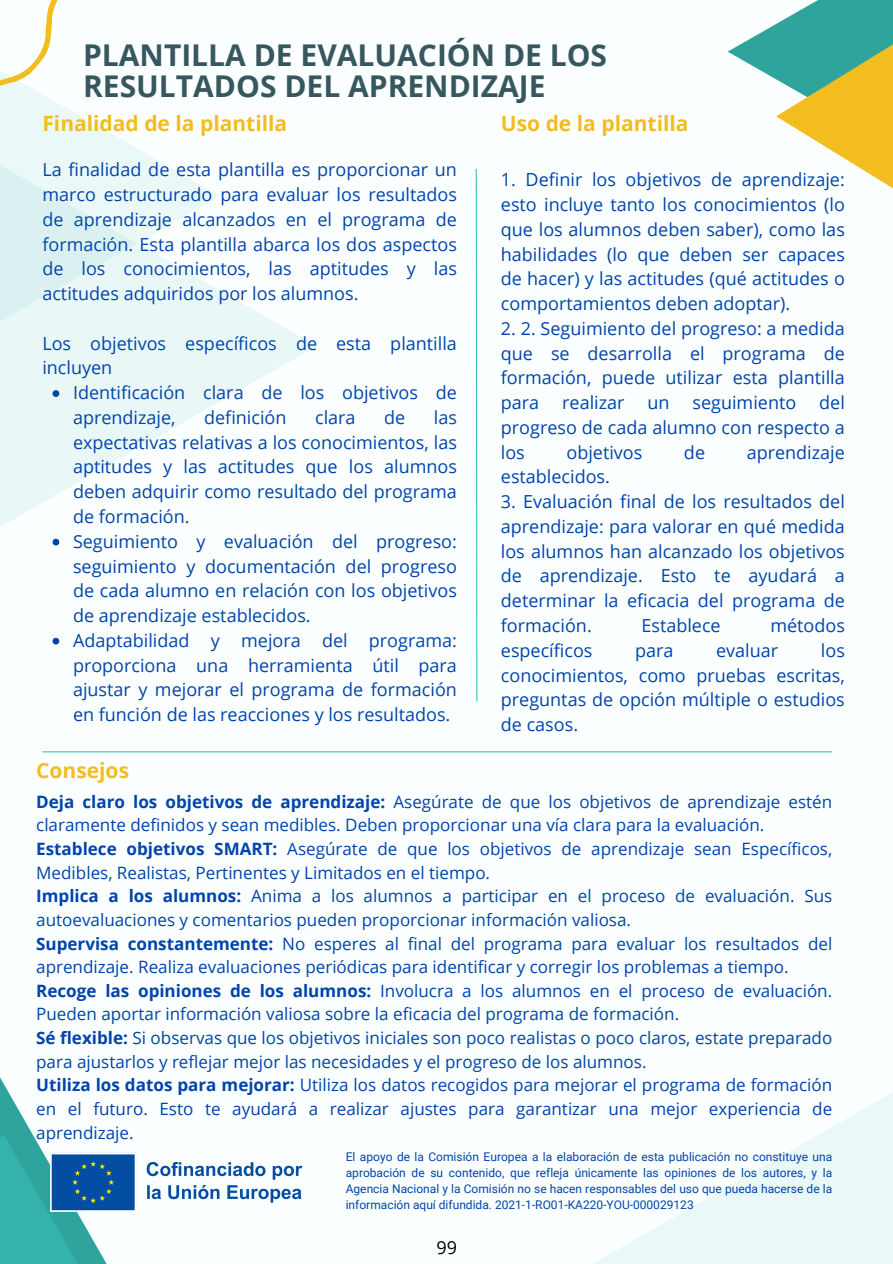
<style>
.page{position:relative;width:893px;height:1264px;background:#fff}
.page>*{position:absolute;margin:0;border:0;box-sizing:border-box;transform-origin:0 0}
.t1{font:700 30px/31.5px "Open Sans";color:#37575f}
.t2{font:700 21px "Open Sans";color:#f3bd20}
.t3{font:18px/24.8px "Open Sans";color:#0044ab;text-align:justify}
.t4{font:18px "Open Sans";color:#000}
.t5{font:17.1px/23.7px "Open Sans";color:#0044ab}
.t6{font:12px/16px "Roboto";color:#0044ab;text-align:justify}
.s1{font-weight:700}
</style>
<div class="page">
<div style="left:0;top:0;width:892px;height:1263px;background:#fbffff"></div>
<svg style="left:0;top:291px;width:316px;height:255px"></svg>
<div style="left:0;top:0;width:220px;height:463px;background:linear-gradient(to right,#e1f3f3,#f6fdfd)"></div>
<div style="left:588px;top:876px;width:304px;height:387px;background:linear-gradient(to right,#fbffff,#f4fcfc)"></div>
<svg style="left:727px;top:24px;width:49px;height:56px"></svg>
<svg style="left:776px;top:0;width:116px;height:188px"></svg>
<svg style="left:0;top:1133px;width:106px;height:130px;fill:#34b2ab"></svg>
<svg style="left:0;top:0;width:129px;height:230px"></svg>
<svg style="left:475px;top:169px;width:3px;height:533px"></svg>
<hr style="left:42px;top:751px;width:790px;height:1px;background:#3cc2bb">
<svg style="left:53px;top:390px;width:6px;height:7px"></svg>
<svg style="left:53px;top:538px;width:6px;height:7px"></svg>
<svg style="left:53px;top:637px;width:6px;height:7px"></svg>
<img style="left:49px;top:1151px;width:254px;height:62px">
<h1 class="t1" style="left:83px;top:38px;width:525px">PLANTILLA DE EVALUACIÓN DE LOS<br>RESULTADOS DEL APRENDIZAJE</h1>
<p class="t2" style="left:42px;top:108px;width:246px">Finalidad de la plantilla</p>
<p class="t2" style="left:501px;top:108px;width:189px">Uso de la plantilla</p>
<p class="t3" style="left:42px;top:157px;width:416px">La finalidad de esta plantilla es proporcionar un marco estructurado para evaluar los resultados de aprendizaje alcanzados en el programa de formación. Esta plantilla abarca los dos aspectos de los conocimientos, las aptitudes y las actitudes adquiridos por los alumnos.</p>
<p class="t3" style="left:42px;top:330px;width:416px">Los objetivos específicos de esta plantilla incluyen</p>
<p class="t3" style="left:73px;top:380px;width:385px">Identificación clara de los objetivos de aprendizaje,</p>
<p class="t3" style="left:204px;top:404px;width:84px">definición</p>
<p class="t3" style="left:315px;top:404px;width:42px">clara</p>
<p class="t3" style="left:384px;top:404px;width:23px">de</p>
<p class="t3" style="left:73px;top:404px;width:385px;text-align:left;text-indent:361px">las expectativas relativas a los conocimientos, las aptitudes y las actitudes que los alumnos deben adquirir como resultado del programa de formación.<br>Seguimiento y evaluación del progreso: seguimiento y documentación del progreso de cada alumno en relación con los objetivos de aprendizaje establecidos.<br>Adaptabilidad y mejora del programa: proporciona una herramienta útil para ajustar y mejorar el programa de formación en función de las reacciones y los resultados.</p>
<p class="t2" style="left:36px;top:755px;width:94px">Consejos</p>
<p class="t3" style="left:501px;top:167px;width:345px">1. Definir los objetivos de aprendizaje: esto incluye tanto los conocimientos (lo que los alumnos deben saber), como las habilidades (lo que deben ser capaces de hacer) y las actitudes (qué actitudes o comportamientos deben adoptar).</p>
<p class="t3" style="left:501px;top:315px;width:345px">2. 2. Seguimiento del progreso: a medida que se desarrolla el programa de formación, puede utilizar esta plantilla para</p>
<p class="t3" style="left:501px;top:390px;width:345px;text-indent:318px">del progreso de cada alumno con respecto a los</p>
<p class="t3" style="left:562px;top:390px;width:64px">realizar</p>
<p class="t3" style="left:647px;top:390px;width:24px">un</p>
<p class="t3" style="left:692px;top:390px;width:105px">seguimiento</p>
<p class="t3" style="left:566px;top:439px;width:77px">objetivos</p>
<p class="t3" style="left:684px;top:439px;width:23px">de</p>
<p class="t3" style="left:746px;top:439px;width:100px">aprendizaje</p>
<p class="t3" style="left:501px;top:464px;width:111px">establecidos.</p>
<p class="t3" style="left:501px;top:489px;width:345px">3. Evaluación final de los resultados del aprendizaje: para valorar en qué medida los alumnos han alcanzado los objetivos de aprendizaje. Esto te ayudará a determinar la eficacia del programa de formación.</p>
<p class="t3" style="left:641px;top:612px;width:81px">Establece</p>
<p class="t3" style="left:770px;top:612px;width:76px">métodos</p>
<p class="t3" style="left:501px;top:637px;width:93px">específicos</p>
<p class="t3" style="left:635px;top:637px;width:40px">para</p>
<p class="t3" style="left:716px;top:637px;width:64px">evaluar</p>
<p class="t3" style="left:501px;top:637px;width:345px;text-indent:320px">los conocimientos, como pruebas escritas, preguntas de opción múltiple o estudios de casos.</p>
<p class="t5" style="left:36px;top:789px;width:797px"><span class="s1">Deja claro los objetivos de aprendizaje:</span> Asegúrate de que los objetivos de aprendizaje estén claramente definidos y sean medibles. Deben proporcionar una vía clara para la evaluación.<br><span class="s1">Establece objetivos SMART:</span> Asegúrate de que los objetivos de aprendizaje sean Específicos, Medibles, Realistas, Pertinentes y Limitados en el tiempo.<br><span class="s1">Implica a los alumnos:</span> Anima a los alumnos a participar en el proceso de evaluación. Sus autoevaluaciones y comentarios pueden proporcionar información valiosa.<br><span class="s1">Supervisa constantemente:</span> No esperes al final del programa para evaluar los resultados del aprendizaje. Realiza evaluaciones periódicas para identificar y corregir los problemas a tiempo.<br><span class="s1">Recoge las opiniones de los alumnos:</span> Involucra a los alumnos en el proceso de evaluación.<br>Pueden aportar información valiosa sobre la eficacia del programa de formación.<br><span class="s1">Sé flexible:</span> Si observas que los objetivos iniciales son poco realistas o poco claros, estate preparado para ajustarlos y reflejar mejor las necesidades y el progreso de los alumnos.<br><span class="s1">Utiliza los datos para mejorar:</span> Utiliza los datos recogidos para mejorar el programa de formación en el futuro. Esto te ayudará a realizar ajustes para garantizar una mejor experiencia de aprendizaje.</p>
<p class="t6" style="left:346px;top:1149px;width:488px">El apoyo de la Comisión Europea a la elaboración de esta publicación no constituye una aprobación de su contenido, que refleja únicamente las opiniones de los autores, y la Agencia Nacional y la Comisión no se hacen responsables del uso que pueda hacerse de la información aquí difundida. 2021-1-RO01-KA220-YOU-000029123</p>
<p class="t4" style="left:436px;top:1234px;width:22px">99</p>
</div>
